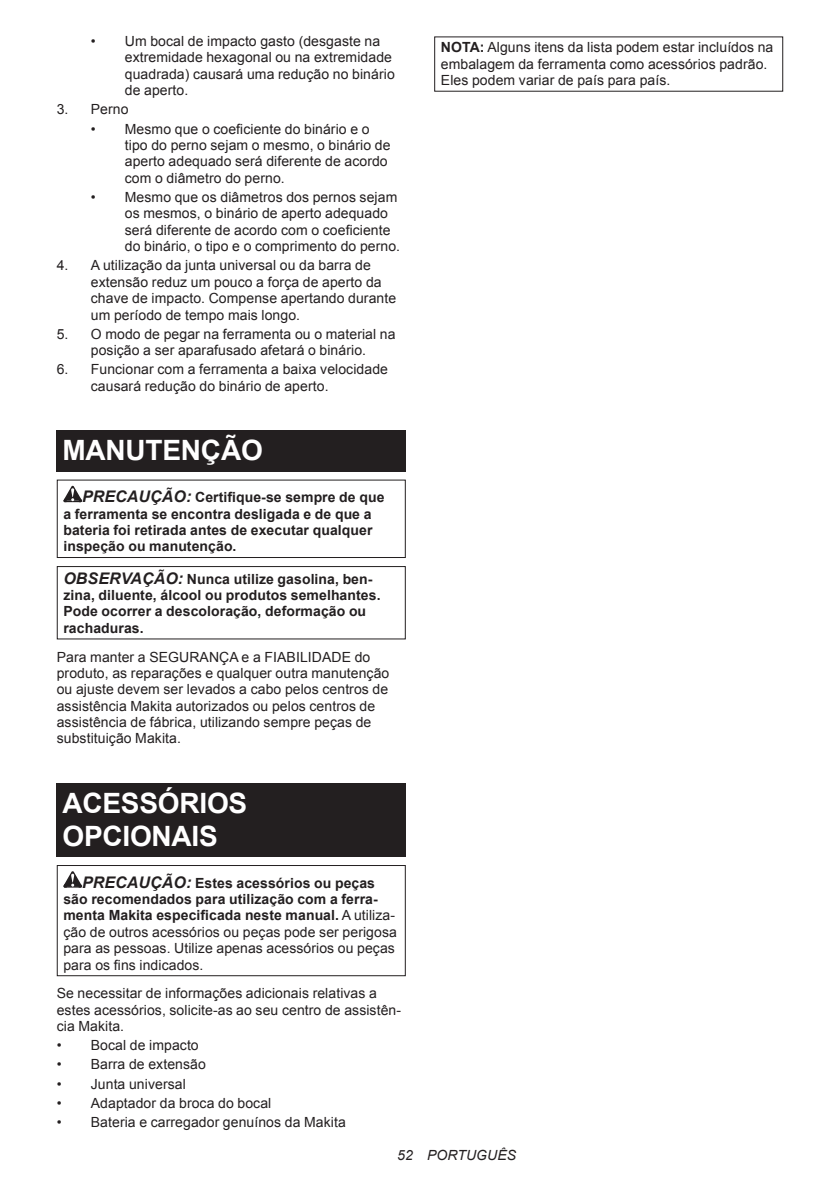
<style>
.page{position:relative;width:840px;height:1191px;background:#fff}
.page>*{position:absolute;margin:0;border:0;box-sizing:border-box;transform-origin:0 0}
.t1{font:700 28px/32.8px "Arial";letter-spacing:-.01em;color:#fff}
.t2{font:14px/16.4px "Arial";letter-spacing:.005em;color:#231f20}
.t3{font:700 14px/16.4px "Arial";letter-spacing:.005em;color:#231f20}
.t4{font:italic 14px "Arial";letter-spacing:.005em;color:#231f20}
.s1{font-style:italic;font-size:16px}
.s2{font-weight:700;font-style:italic;font-size:16px}
.s3{font-weight:700}
</style>
<div class="page">
<div style="left:57px;top:430px;width:348px;height:41px;background:#231f20"></div>
<svg style="left:63px;top:486px;width:19px;height:16px"></svg>
<div style="left:57px;top:479px;width:348px;height:79px;border:1px solid #231f20"></div>
<div style="left:57px;top:566px;width:348px;height:73px;border:1px solid #231f20"></div>
<div style="left:57px;top:783px;width:348px;height:74px;background:#231f20"></div>
<svg style="left:63px;top:871px;width:19px;height:16px"></svg>
<div style="left:57px;top:865px;width:348px;height:111px;border:1px solid #231f20"></div>
<p class="t2" style="left:125px;top:33px;width:271px;text-indent:-34px">• Um bocal de impacto gasto (desgaste na extremidade hexagonal ou na extremidade quadrada) causará uma redução no binário de aperto.</p>
<p class="t2" style="left:57px;top:101px;width:73px">3. Perno</p>
<p class="t2" style="left:125px;top:121px;width:267px;text-indent:-34px">• Mesmo que o coeficiente do binário e o tipo do perno sejam o mesmo, o binário de aperto adequado será diferente de acordo com o diâmetro do perno.</p>
<p class="t2" style="left:125px;top:189px;width:276px;text-indent:-34px">• Mesmo que os diâmetros dos pernos sejam os mesmos, o binário de aperto adequado será diferente de acordo com o coeficiente do binário, o tipo e o comprimento do perno.</p>
<p class="t2" style="left:91px;top:257px;width:307px;text-indent:-34px">4. A utilização da junta universal ou da barra de extensão reduz um pouco a força de aperto da chave de impacto. Compense apertando durante um período de tempo mais longo.</p>
<p class="t2" style="left:57px;top:326px;width:340px;text-align:center">5. O modo de pegar na ferramenta ou o material na posição a ser aparafusado afetará o binário.</p>
<p class="t2" style="left:91px;top:361px;width:298px;text-indent:-34px">6. Funcionar com a ferramenta a baixa velocidade causará redução do binário de aperto.</p>
<h1 class="t1" style="left:62px;top:435px;width:202px">MANUTENÇÃO</h1>
<p class="t3" style="left:63px;top:489px;width:322px;text-indent:19px"><span class="s1">PRECAUÇÃO:</span> Certifique-se sempre de que a ferramenta se encontra desligada e de que a bateria foi retirada antes de executar qualquer inspeção ou manutenção.</p>
<p class="t3" style="left:63px;top:571px;width:318px"><span class="s1">OBSERVAÇÃO:</span> Nunca utilize gasolina, ben&shy;zina, diluente, álcool ou produtos semelhantes.<br>Pode ocorrer a descoloração, deformação ou rachaduras.</p>
<p class="t2" style="left:57px;top:648px;width:334px">Para manter a SEGURANÇA e a FIABILIDADE do produto, as reparações e qualquer outra manutenção ou ajuste devem ser levados a cabo pelos centros de assistência Makita autorizados ou pelos centros de assistência de fábrica, utilizando sempre peças de substituição Makita.</p>
<h1 class="t1" style="left:62px;top:787px;width:186px">ACESSÓRIOS<br>OPCIONAIS</h1>
<p class="t2" style="left:63px;top:874px;width:335px;text-indent:19px"><span class="s2">PRECAUÇÃO:</span> <span class="s3">Estes acessórios ou peças são recomendados para utilização com a ferra&shy;menta Makita especificada neste manual.</span> A utiliza&shy;ção de outros acessórios ou peças pode ser perigosa para as pessoas. Utilize apenas acessórios ou peças para os fins indicados.</p>
<p class="t2" style="left:57px;top:985px;width:345px">Se necessitar de informações adicionais relativas a estes acessórios, solicite-as ao seu centro de assistên&shy;cia Makita.</p>
<p class="t2" style="left:57px;top:1037px;width:143px">• Bocal de impacto</p>
<p class="t2" style="left:57px;top:1056px;width:150px">• Barra de extensão</p>
<p class="t2" style="left:57px;top:1075px;width:130px">• Junta universal</p>
<p class="t2" style="left:57px;top:1095px;width:216px">• Adaptador da broca do bocal</p>
<p class="t2" style="left:57px;top:1114px;width:290px">• Bateria e carregador genuínos da Makita</p>
<p class="t2" style="left:440px;top:39px;width:334px"><span class="s3">NOTA:</span> Alguns itens da lista podem estar incluídos na embalagem da ferramenta como acessórios padrão.<br>Eles podem variar de país para país.</p>
<p class="t4" style="left:397px;top:1146px;width:120px">52 PORTUGUÊS</p>
</div>
